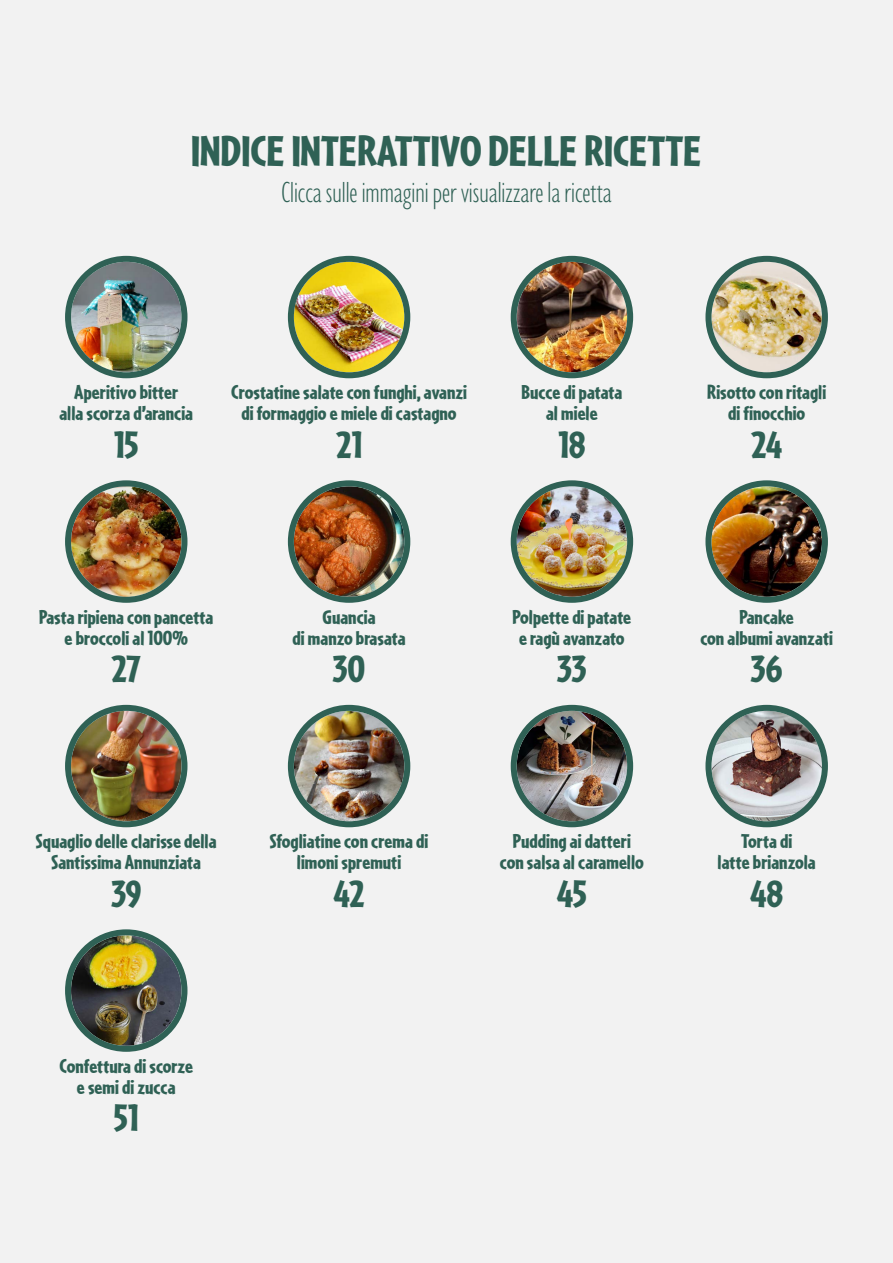
<style>
.page{position:relative;width:893px;height:1263px;background:#f2f2f2}
.page>*{position:absolute;margin:0;border:0;box-sizing:border-box;transform-origin:0 0}
.t1{font:900 45px "Cafeteria";color:#2f6155}
.t2{font:900 39px "Cafeteria";letter-spacing:-.01em;color:#2f6155}
.t3{font:300 condensed 30px "Gill Sans Nova";color:#2f6155}
.t4{font:900 21px/21px "Cafeteria";color:#2f6155;text-align:center}
</style>
<div class="page">
<svg style="left:68px;top:259px;width:116px;height:116px"></svg>
<img style="left:71px;top:262px;width:110px;height:110px;border-radius:55px">
<div style="left:65px;top:256px;width:122px;height:122px;border:6px solid #2f6155;border-radius:50%"></div>
<svg style="left:514px;top:259px;width:116px;height:116px"></svg>
<img style="left:517px;top:262px;width:110px;height:110px;border-radius:55px">
<div style="left:511px;top:256px;width:122px;height:122px;border:6px solid #2f6155;border-radius:50%"></div>
<svg style="left:291px;top:259px;width:116px;height:116px"></svg>
<img style="left:294px;top:262px;width:110px;height:110px;border-radius:55px">
<div style="left:288px;top:256px;width:122px;height:122px;border:6px solid #2f6155;border-radius:50%"></div>
<svg style="left:708px;top:259px;width:117px;height:116px"></svg>
<img style="left:711px;top:262px;width:111px;height:110px;border-radius:55px">
<div style="left:705px;top:256px;width:123px;height:122px;border:6px solid #2f6155;border-radius:50%"></div>
<svg style="left:291px;top:483px;width:116px;height:117px"></svg>
<img style="left:294px;top:486px;width:110px;height:111px;border-radius:55px">
<div style="left:288px;top:480px;width:122px;height:123px;border:6px solid #2f6155;border-radius:50%"></div>
<svg style="left:514px;top:483px;width:116px;height:117px"></svg>
<img style="left:517px;top:486px;width:110px;height:111px;border-radius:55px">
<div style="left:511px;top:480px;width:122px;height:123px;border:6px solid #2f6155;border-radius:50%"></div>
<div style="left:708px;top:483px;width:117px;height:117px;background:#2f6155;border-radius:50%"></div>
<img style="left:711px;top:486px;width:111px;height:111px;border-radius:55px">
<div style="left:705px;top:480px;width:123px;height:123px;border:6px solid #2f6155;border-radius:50%"></div>
<svg style="left:68px;top:483px;width:116px;height:117px"></svg>
<img style="left:71px;top:486px;width:110px;height:111px;border-radius:55px">
<div style="left:65px;top:480px;width:122px;height:123px;border:6px solid #2f6155;border-radius:50%"></div>
<svg style="left:68px;top:932px;width:116px;height:117px"></svg>
<img style="left:71px;top:935px;width:110px;height:111px;border-radius:55px">
<div style="left:65px;top:929px;width:122px;height:123px;border:6px solid #2f6155;border-radius:50%"></div>
<svg style="left:514px;top:708px;width:116px;height:116px"></svg>
<img style="left:517px;top:711px;width:110px;height:110px;border-radius:55px">
<div style="left:511px;top:705px;width:122px;height:122px;border:6px solid #2f6155;border-radius:50%"></div>
<svg style="left:708px;top:708px;width:117px;height:116px"></svg>
<img style="left:711px;top:711px;width:111px;height:110px;border-radius:55px">
<div style="left:705px;top:705px;width:123px;height:122px;border:6px solid #2f6155;border-radius:50%"></div>
<svg style="left:68px;top:708px;width:116px;height:116px"></svg>
<img style="left:71px;top:711px;width:110px;height:110px;border-radius:55px">
<div style="left:65px;top:705px;width:122px;height:122px;border:6px solid #2f6155;border-radius:50%"></div>
<svg style="left:291px;top:708px;width:116px;height:116px"></svg>
<img style="left:294px;top:711px;width:110px;height:110px;border-radius:55px">
<div style="left:288px;top:705px;width:122px;height:122px;border:6px solid #2f6155;border-radius:50%"></div>
<h1 class="t1" style="left:191px;top:123px;width:512px">INDICE INTERATTIVO DELLE RICETTE</h1>
<h3 class="t3" style="left:281px;top:173px;width:332px">Clicca sulle immagini per visualizzare la ricetta</h3>
<p class="t4" style="left:59px;top:381px;width:135px">Aperitivo bitter<br>alla scorza d’arancia</p>
<h2 class="t2" style="left:114px;top:420px;width:26px">15</h2>
<p class="t4" style="left:231px;top:381px;width:237px">Crostatine salate con funghi, avanzi di formaggio e miele di castagno</p>
<h2 class="t2" style="left:336px;top:420px;width:27px">21</h2>
<p class="t4" style="left:522px;top:381px;width:102px">Bucce di patata al miele</p>
<h2 class="t2" style="left:558px;top:420px;width:29px">18</h2>
<p class="t4" style="left:39px;top:606px;width:176px">Pasta ripiena con pancetta e broccoli al 100%</p>
<h2 class="t2" style="left:112px;top:645px;width:31px">27</h2>
<p class="t4" style="left:293px;top:606px;width:114px">Guancia<br>di manzo brasata</p>
<h2 class="t2" style="left:333px;top:645px;width:34px">30</h2>
<p class="t4" style="left:513px;top:606px;width:120px">Polpette di patate e ragù avanzato</p>
<h2 class="t2" style="left:557px;top:645px;width:31px">33</h2>
<p class="t4" style="left:707px;top:381px;width:121px">Risotto con ritagli di finocchio</p>
<h2 class="t2" style="left:751px;top:420px;width:32px">24</h2>
<p class="t4" style="left:700px;top:606px;width:134px">Pancake<br>con albumi avanzati</p>
<h2 class="t2" style="left:751px;top:645px;width:33px">36</h2>
<p class="t4" style="left:36px;top:830px;width:182px">Squaglio delle clarisse della<br>Santissima Annunziata</p>
<h2 class="t2" style="left:111px;top:869px;width:31px">39</h2>
<p class="t4" style="left:270px;top:830px;width:160px">Sfogliatine con crema di limoni spremuti</p>
<h2 class="t2" style="left:333px;top:869px;width:33px">42</h2>
<p class="t4" style="left:60px;top:1055px;width:135px">Confettura di scorze e semi di zucca</p>
<h2 class="t2" style="left:114px;top:1094px;width:26px">51</h2>
<p class="t4" style="left:500px;top:830px;width:146px">Pudding ai datteri con salsa al caramello</p>
<h2 class="t2" style="left:557px;top:869px;width:32px">45</h2>
<p class="t4" style="left:718px;top:830px;width:100px">Torta di<br>latte brianzola</p>
<h2 class="t2" style="left:750px;top:869px;width:35px">48</h2>
</div>
